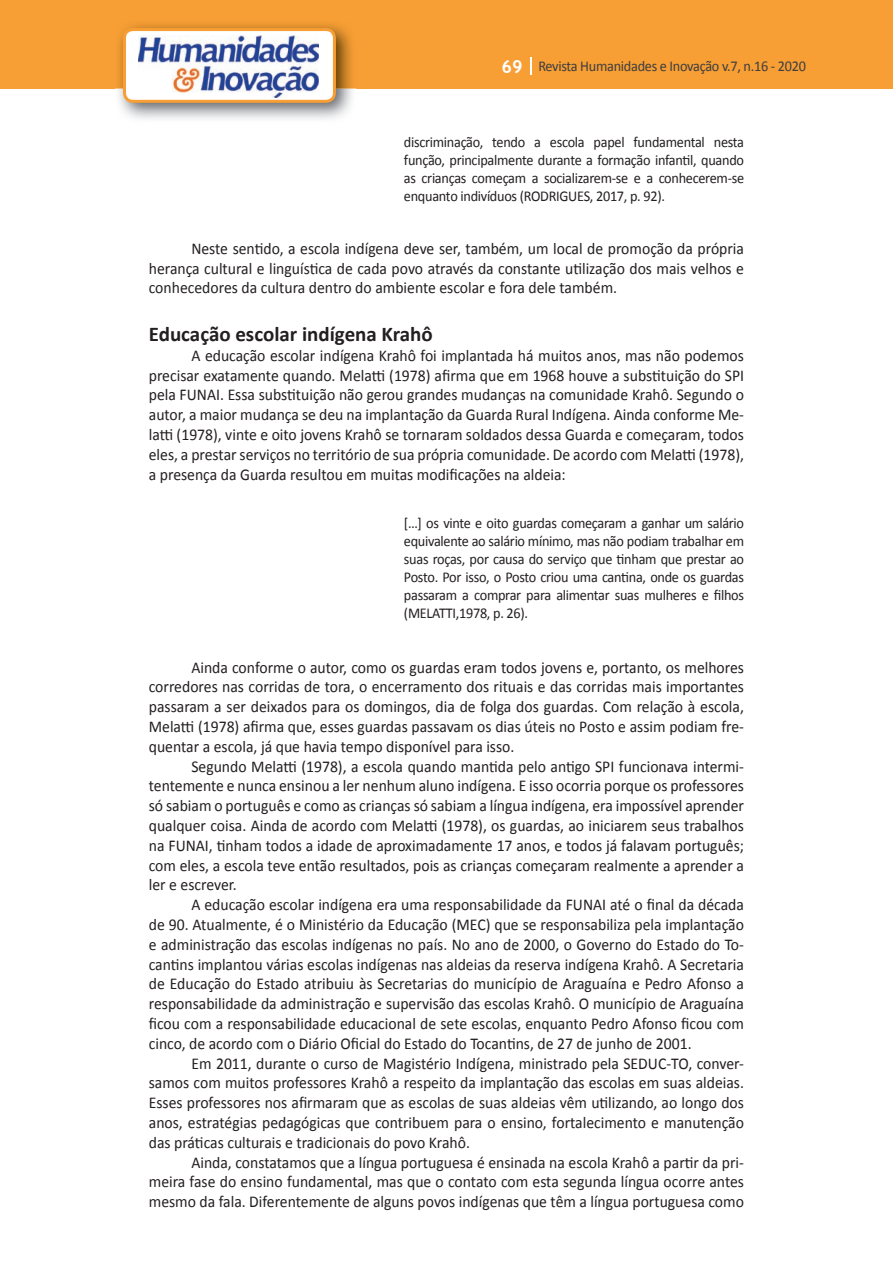
<style>
.page{position:relative;width:893px;height:1263px;background:#fff}
.page>*{position:absolute;margin:0;border:0;box-sizing:border-box;transform-origin:0 0}
.t1{font:700 21px "Calibri";color:#231f20}
.t2{font:16.5px/19.8px "Calibri";color:#231f20;text-align:justify;scale:.95 1}
.t3{font:15px/18px "Calibri";letter-spacing:-.02em;color:#231f20;text-align:justify;scale:.95 1}
.t4{font:15px "Calibri";letter-spacing:-.02em;color:#3e3e3f;scale:.95 1}
.s1{font-family:"Trebuchet MS";font-weight:700;font-size:18px;color:#fff}
</style>
<div class="page">
<div style="left:0;top:0;width:893px;height:88px;background:#f79e34"></div>
<svg style="left:530px;top:57px;width:2px;height:18px"></svg>
<img style="left:115px;top:24px;width:241px;height:95px">
<svg style="left:123px;top:28px;width:213px;height:75px"></svg>
<p class="t4" style="left:501px;top:57px;width:322px"><span class="s1">69</span> Revista Humanidades e Inovação v.7, n.16 - 2020</p>
<p class="t3" style="left:404px;top:133px;width:360px">discriminação, tendo a escola papel fundamental nesta função, principalmente durante a formação infantil, quando as crianças começam a socializarem-se e a conhecerem-se enquanto indivíduos (RODRIGUES, 2017, p. 92).</p>
<p class="t2" style="left:149px;top:238px;width:628px;text-indent:43px">Neste sentido, a escola indígena deve ser, também, um local de promoção da própria herança cultural e linguística de cada povo através da constante utilização dos mais velhos e conhecedores da cultura dentro do ambiente escolar e fora dele também.</p>
<p class="t1" style="left:149px;top:321px;width:285px">Educação escolar indígena Krahô</p>
<p class="t2" style="left:149px;top:345px;width:628px;text-indent:43px">A educação escolar indígena Krahô foi implantada há muitos anos, mas não podemos precisar exatamente quando. Melatti (1978) afirma que em 1968 houve a substituição do SPI pela FUNAI. Essa substituição não gerou grandes mudanças na comunidade Krahô. Segundo o autor, a maior mudança se deu na implantação da Guarda Rural Indígena. Ainda conforme Me&shy;latti (1978), vinte e oito jovens Krahô se tornaram soldados dessa Guarda e começaram, todos eles, a prestar serviços no território de sua própria comunidade. De acordo com Melatti (1978), a presença da Guarda resultou em muitas modificações na aldeia:</p>
<p class="t3" style="left:404px;top:514px;width:360px">[…] os vinte e oito guardas começaram a ganhar um salário equivalente ao salário mínimo, mas não podiam trabalhar em suas roças, por causa do serviço que tinham que prestar ao Posto. Por isso, o Posto criou uma cantina, onde os guardas passaram a comprar para alimentar suas mulheres e filhos (MELATTI,1978, p. 26).</p>
<p class="t2" style="left:149px;top:657px;width:628px;text-indent:43px">Ainda conforme o autor, como os guardas eram todos jovens e, portanto, os melhores corredores nas corridas de tora, o encerramento dos rituais e das corridas mais importantes passaram a ser deixados para os domingos, dia de folga dos guardas. Com relação à escola, Melatti (1978) afirma que, esses guardas passavam os dias úteis no Posto e assim podiam fre&shy;quentar a escola, já que havia tempo disponível para isso.</p>
<p class="t2" style="left:149px;top:756px;width:628px;text-indent:43px">Segundo Melatti (1978), a escola quando mantida pelo antigo SPI funcionava intermi&shy;tentemente e nunca ensinou a ler nenhum aluno indígena. E isso ocorria porque os professores só sabiam o português e como as crianças só sabiam a língua indígena, era impossível aprender qualquer coisa. Ainda de acordo com Melatti (1978), os guardas, ao iniciarem seus trabalhos na FUNAI, tinham todos a idade de aproximadamente 17 anos, e todos já falavam português; com eles, a escola teve então resultados, pois as crianças começaram realmente a aprender a ler e escrever.</p>
<p class="t2" style="left:149px;top:895px;width:628px;text-indent:43px">A educação escolar indígena era uma responsabilidade da FUNAI até o final da década de 90. Atualmente, é o Ministério da Educação (MEC) que se responsabiliza pela implantação e administração das escolas indígenas no país. No ano de 2000, o Governo do Estado do To&shy;cantins implantou várias escolas indígenas nas aldeias da reserva indígena Krahô. A Secretaria de Educação do Estado atribuiu às Secretarias do município de Araguaína e Pedro Afonso a responsabilidade da administração e supervisão das escolas Krahô. O município de Araguaína ficou com a responsabilidade educacional de sete escolas, enquanto Pedro Afonso ficou com cinco, de acordo com o Diário Oficial do Estado do Tocantins, de 27 de junho de 2001.</p>
<p class="t2" style="left:149px;top:1053px;width:628px;text-indent:43px">Em 2011, durante o curso de Magistério Indígena, ministrado pela SEDUC-TO, conver&shy;samos com muitos professores Krahô a respeito da implantação das escolas em suas aldeias.<br>Esses professores nos afirmaram que as escolas de suas aldeias vêm utilizando, ao longo dos anos, estratégias pedagógicas que contribuem para o ensino, fortalecimento e manutenção das práticas culturais e tradicionais do povo Krahô.</p>
<p class="t2" style="left:149px;top:1152px;width:628px;text-indent:43px">Ainda, constatamos que a língua portuguesa é ensinada na escola Krahô a partir da pri&shy;meira fase do ensino fundamental, mas que o contato com esta segunda língua ocorre antes mesmo da fala. Diferentemente de alguns povos indígenas que têm a língua portuguesa como</p>
</div>
